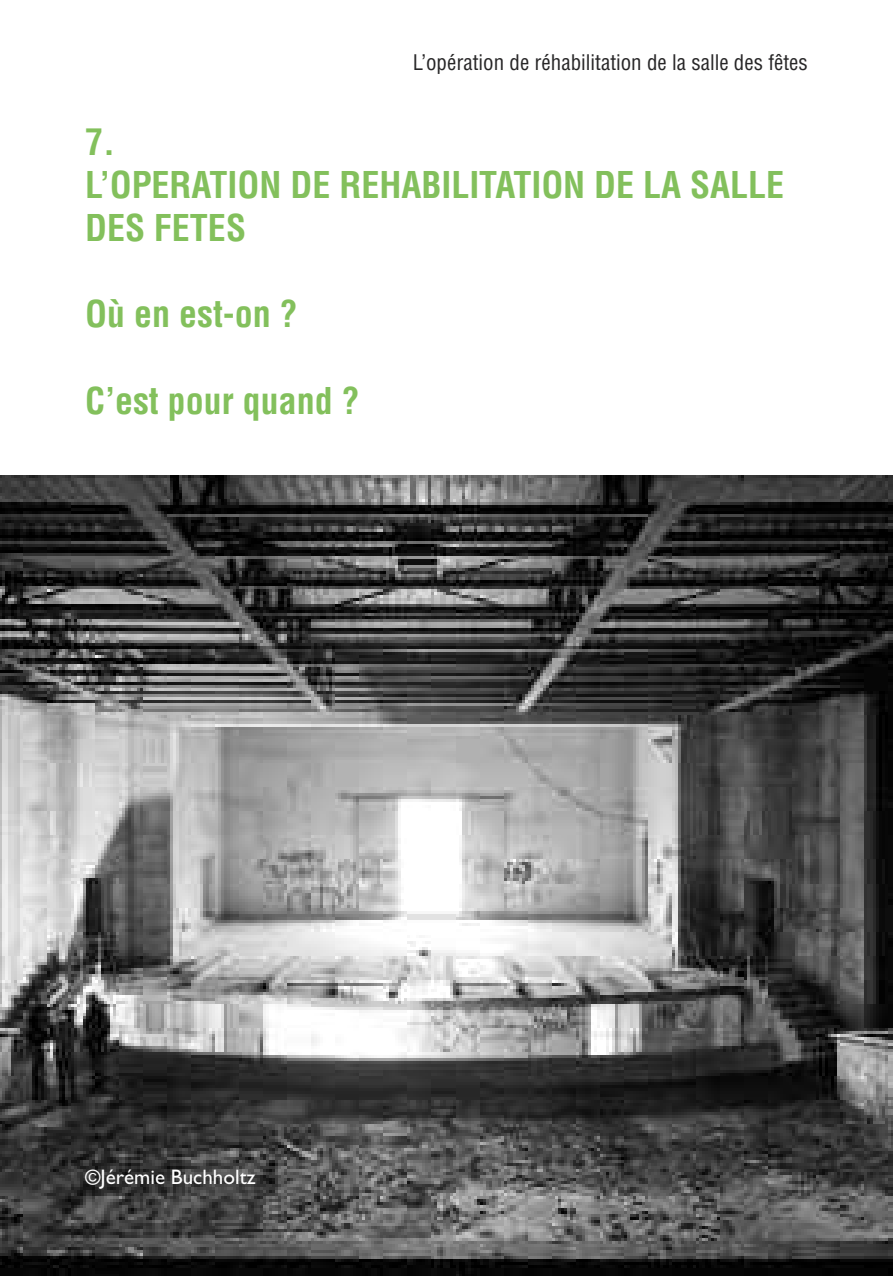
<style>
.page{position:relative;width:893px;height:1276px;background:#fff}
.page>*{position:absolute;margin:0;border:0;box-sizing:border-box;transform-origin:0 0}
.t1{font:700 condensed 36px/43.2px "Helvetica";color:#83c05c}
.t2{font:condensed 21px "Helvetica";color:#272627}
.t3{font:21px "Gill Sans";color:#fff}
</style>
<div class="page">
<img style="left:0;top:475px;width:893px;height:801px">
<p class="t2" style="left:413px;top:54px;width:396px">L’opération de réhabilitation de la salle des fêtes</p>
<p class="t1" style="left:85px;top:123px;width:701px">7.<br>L’OPERATION DE REHABILITATION DE LA SALLE<br>DES FETES</p>
<p class="t1" style="left:85px;top:296px;width:214px">Où en est-on ?</p>
<p class="t1" style="left:85px;top:382px;width:276px">C’est pour quand ?</p>
<p class="t3" style="left:85px;top:1164px;width:172px">©Jérémie Buchholtz</p>
</div>
